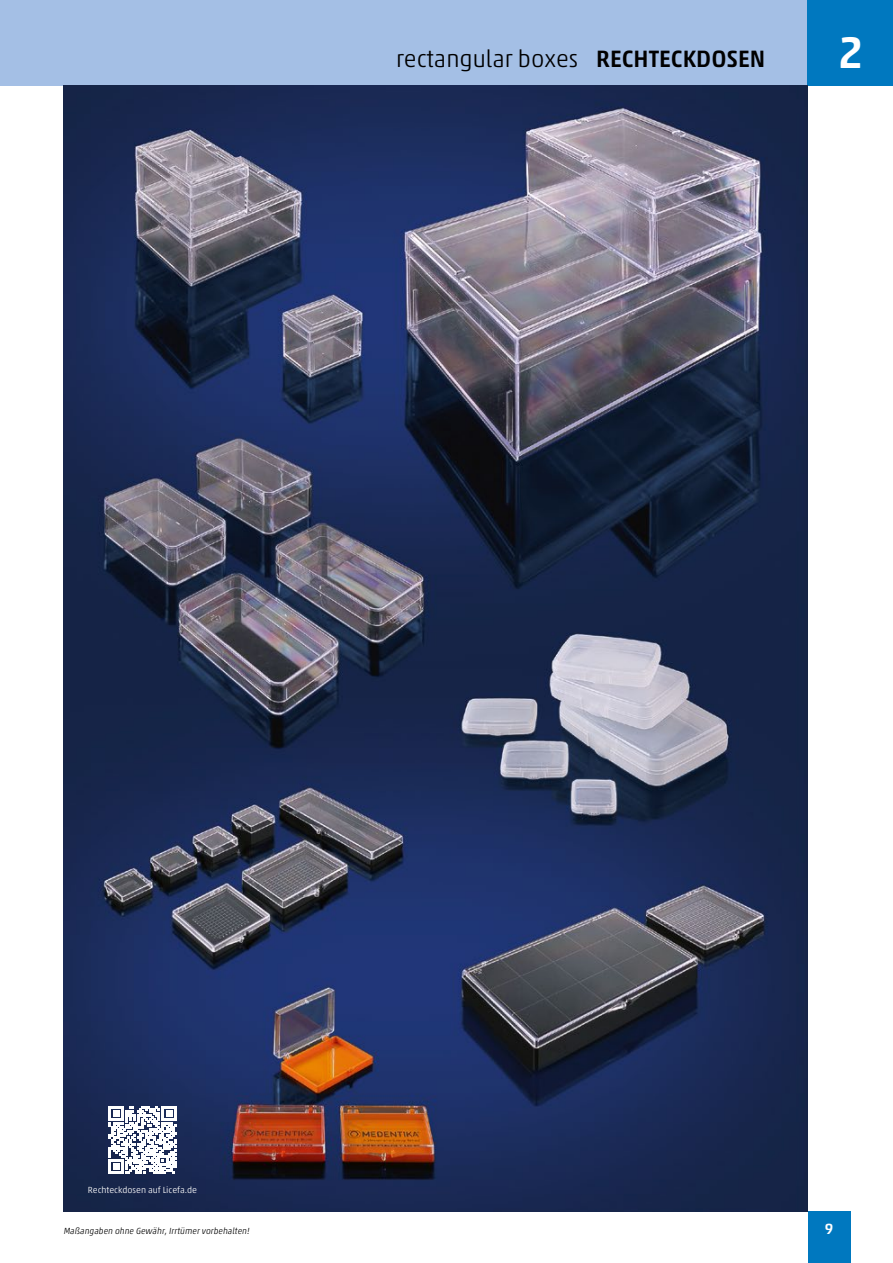
<style>
.page{position:relative;width:893px;height:1263px;background:#fff}
.page>*{position:absolute;margin:0;border:0;box-sizing:border-box;transform-origin:0 0}
.t1{font:500 45px "Akko Pro";color:#fff}
.t2{font:300 24px "Akko Pro";color:#000}
.t3{font:500 15px "Akko Pro";color:#fff}
.t4{font:italic 300 9px "Akko Pro";color:#000}
.t5{font:300 9px "Akko Pro";color:#fff}
.s1{font-weight:500}
</style>
<div class="page">
<div style="left:0;top:0;width:808px;height:85px;background:#a4bfe5"></div>
<div style="left:808px;top:0;width:85px;height:85px;background:#0078bf"></div>
<div style="left:808px;top:1212px;width:42px;height:51px;background:#0078bf"></div>
<img style="left:64px;top:85px;width:744px;height:1127px">
<svg style="left:109px;top:1106px;width:67px;height:67px"></svg>
<h2 class="t2" style="left:396px;top:45px;width:371px">rectangular boxes <span class="s1">RECHTECKDOSEN</span></h2>
<h1 class="t1" style="left:838px;top:25px;width:27px">2</h1>
<p class="t5" style="left:88px;top:1184px;width:111px">Rechteckdosen auf Licefa.de</p>
<p class="t4" style="left:64px;top:1225px;width:187px">Maßangaben ohne Gewähr, Irrtümer vorbehalten!</p>
<h3 class="t3" style="left:825px;top:1219px;width:10px">9</h3>
</div>
